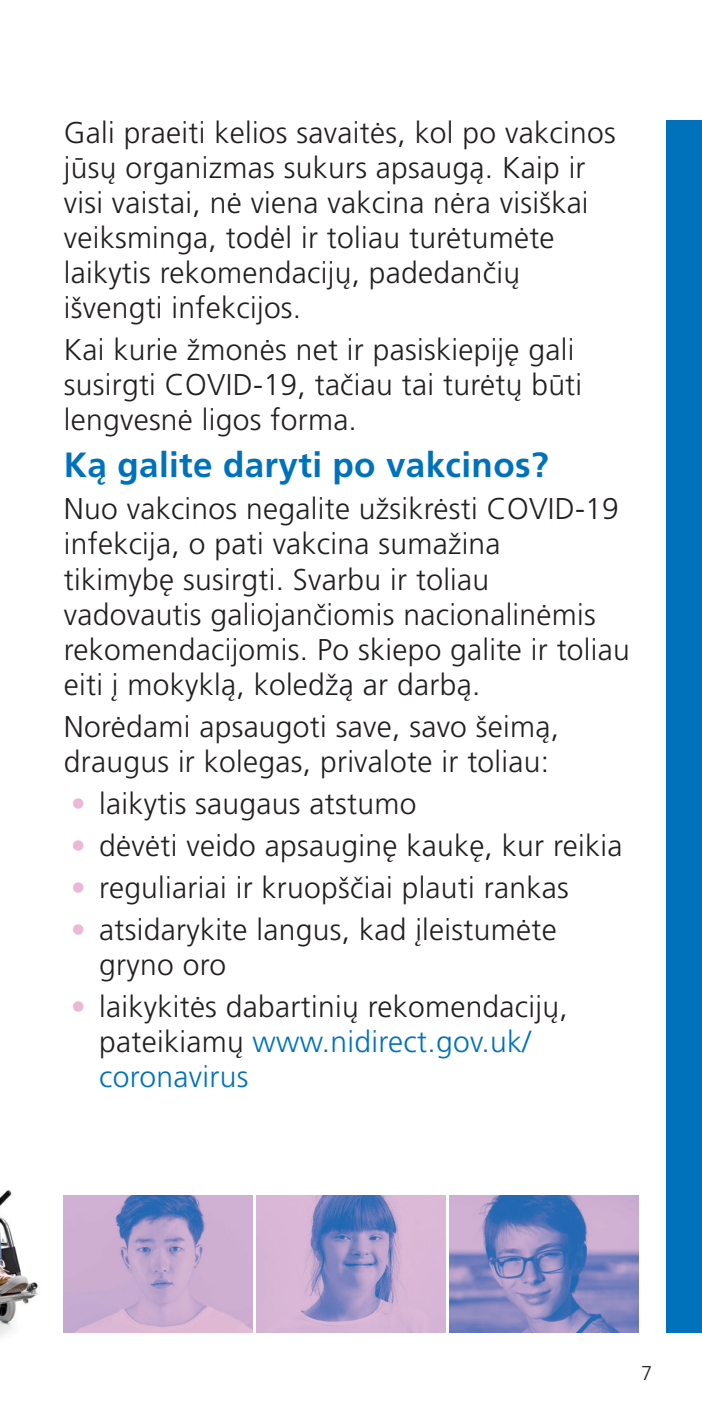
<style>
.page{position:relative;width:702px;height:1418px;background:#fff}
.page>*{position:absolute;margin:0;border:0;box-sizing:border-box;transform-origin:0 0}
.Header_NEW{font:700 35px "Frutiger LT Pro";letter-spacing:.01em;color:#0072bc}
.Body_Copy{font:300 30px/35px "Frutiger LT Pro";letter-spacing:.01em;color:#231f20}
.t1{font:300 20px "Frutiger LT Pro";color:#231f20}
.s1{color:#eab9d5}
.s2{color:#0072bc}
</style>
<div class="page">
<div style="left:666px;top:120px;width:36px;height:1212px;background:#0072bc"></div>
<img style="left:257px;top:1195px;width:188px;height:137px">
<img style="left:64px;top:1195px;width:188px;height:137px">
<img style="left:0;top:1190px;width:38px;height:147px">
<img style="left:449px;top:1195px;width:189px;height:137px">
<p class="Body_Copy" style="left:64px;top:115px;width:553px">Gali praeiti kelios savaitės, kol po vakcinos jūsų organizmas sukurs apsaugą. Kaip ir visi vaistai, nė viena vakcina nėra visiškai veiksminga, todėl ir toliau turėtumėte laikytis rekomendacijų, padedančių išvengti infekcijos.</p>
<p class="Body_Copy" style="left:64px;top:332px;width:520px">Kai kurie žmonės net ir pasiskiepiję gali susirgti COVID-19, tačiau tai turėtų būti lengvesnė ligos forma.</p>
<p class="Header_NEW" style="left:64px;top:444px;width:486px">Ką galite daryti po vakcinos?</p>
<p class="Body_Copy" style="left:64px;top:492px;width:567px">Nuo vakcinos negalite užsikrėsti COVID-19 infekcija, o pati vakcina sumažina<br>tikimybę susirgti. Svarbu ir toliau vadovautis galiojančiomis nacionalinėmis rekomendacijomis. Po skiepo galite ir toliau eiti į mokyklą, koledžą ar darbą.</p>
<p class="Body_Copy" style="left:64px;top:709px;width:497px">Norėdami apsaugoti save, savo šeimą, draugus ir kolegas, privalote ir toliau:</p>
<p class="Body_Copy" style="left:71px;top:786px;width:347px"><span class="s1">•</span> laikytis saugaus atstumo</p>
<p class="Body_Copy" style="left:71px;top:828px;width:553px"><span class="s1">•</span> dėvėti veido apsauginę kaukę, kur reikia</p>
<p class="Body_Copy" style="left:71px;top:870px;width:499px"><span class="s1">•</span> reguliariai ir kruopščiai plauti rankas</p>
<p class="Body_Copy" style="left:99px;top:912px;width:459px;text-indent:-28px"><span class="s1">•</span> atsidarykite langus, kad įleistumėte gryno oro</p>
<p class="Body_Copy" style="left:99px;top:989px;width:470px;text-indent:-28px"><span class="s1">•</span> laikykitės dabartinių rekomendacijų, pateikiamų <span class="s2">www.nidirect.gov.uk/ coronavirus</span></p>
<p class="t1" style="left:641px;top:1361px;width:13px">7</p>
</div>
